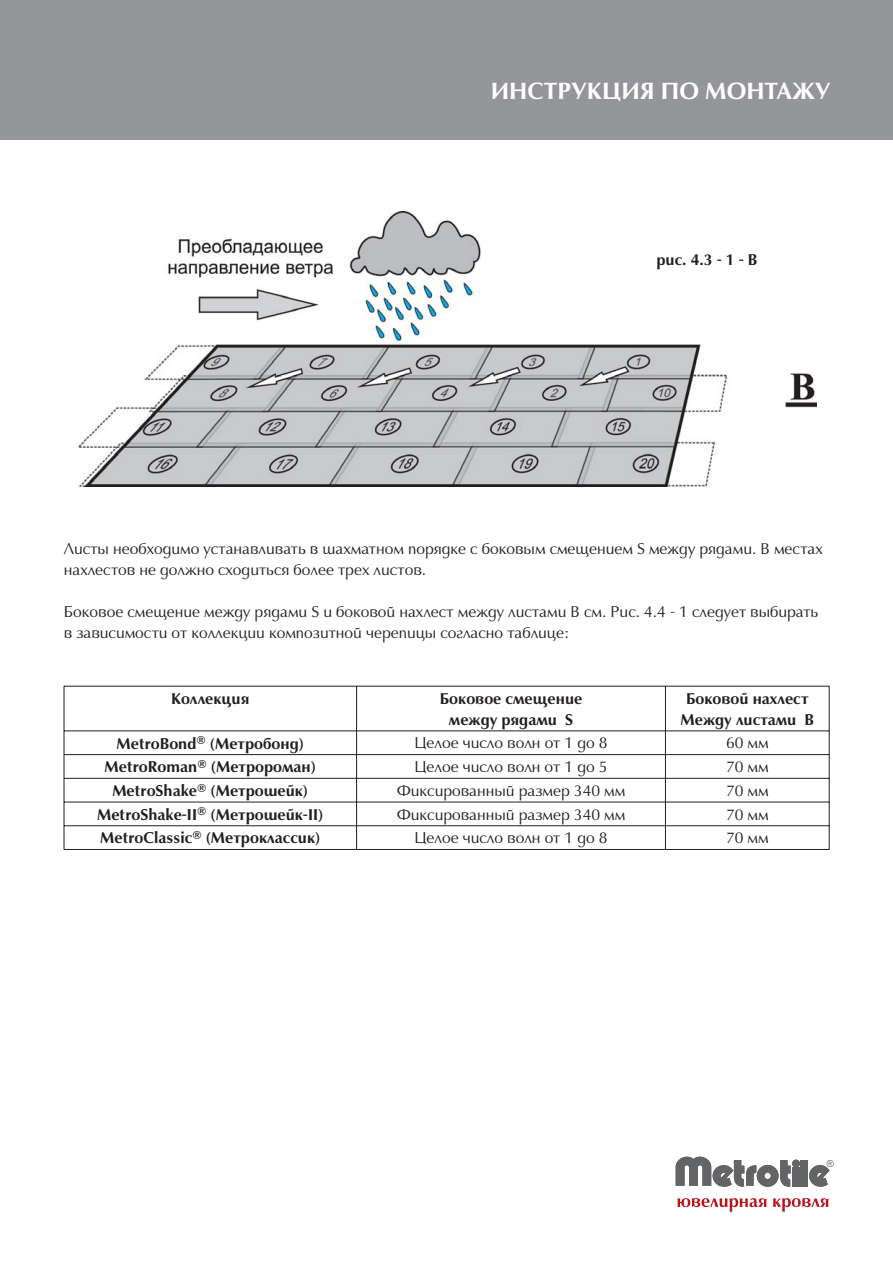
<style>
.page{position:relative;width:893px;height:1263px;background:#fff}
.page>*{position:absolute;margin:0;border:0;box-sizing:border-box;transform-origin:0 0}
.t1{font:700 22.5px "Opium";color:#fff}
.t2{font:15px/21px "Opium";color:#231f20}
.t3{font:700 15px/21px "Opium";color:#231f20;text-align:center}
</style>
<div class="page">
<svg style="left:677px;top:1198px;width:89px;height:14px"></svg>
<svg style="left:773px;top:1198px;width:55px;height:14px"></svg>
<svg style="left:676px;top:1157px;width:115px;height:30px"></svg>
<svg style="left:809px;top:1160px;width:25px;height:27px"></svg>
<div style="left:792px;top:1168px;width:8px;height:19px;background:#636466"></div>
<div style="left:792px;top:1159px;width:8px;height:8px;background:#636466;border-radius:50%"></div>
<div style="left:801px;top:1160px;width:7px;height:27px;background:#636466"></div>
<div style="left:0;top:0;width:893px;height:139px;background:#939598"></div>
<img style="left:78px;top:212px;width:739px;height:275px">
<hr style="left:64px;top:686px;width:293px;height:1px;background:#231f20">
<hr style="left:64px;top:686px;width:1px;height:45px;background:#231f20">
<hr style="left:357px;top:686px;width:308px;height:1px;background:#231f20">
<hr style="left:356px;top:686px;width:1px;height:45px;background:#231f20">
<hr style="left:665px;top:686px;width:164px;height:1px;background:#231f20">
<hr style="left:665px;top:686px;width:1px;height:45px;background:#231f20">
<hr style="left:829px;top:686px;width:1px;height:45px;background:#231f20">
<hr style="left:64px;top:731px;width:293px;height:1px;background:#231f20">
<hr style="left:357px;top:731px;width:308px;height:1px;background:#231f20">
<hr style="left:665px;top:731px;width:164px;height:1px;background:#231f20">
<hr style="left:64px;top:754px;width:293px;height:1px;background:#231f20">
<hr style="left:357px;top:754px;width:308px;height:1px;background:#231f20">
<hr style="left:665px;top:754px;width:164px;height:1px;background:#231f20">
<hr style="left:64px;top:778px;width:293px;height:1px;background:#231f20">
<hr style="left:357px;top:778px;width:308px;height:1px;background:#231f20">
<hr style="left:665px;top:778px;width:164px;height:1px;background:#231f20">
<hr style="left:64px;top:802px;width:293px;height:1px;background:#231f20">
<hr style="left:357px;top:802px;width:308px;height:1px;background:#231f20">
<hr style="left:665px;top:802px;width:164px;height:1px;background:#231f20">
<hr style="left:64px;top:825px;width:293px;height:1px;background:#231f20">
<svg style="left:64px;top:731px;width:1px;height:118px"></svg>
<hr style="left:357px;top:825px;width:308px;height:1px;background:#231f20">
<svg style="left:356px;top:732px;width:1px;height:117px"></svg>
<hr style="left:665px;top:825px;width:164px;height:1px;background:#231f20">
<svg style="left:665px;top:732px;width:1px;height:117px"></svg>
<svg style="left:829px;top:731px;width:1px;height:118px"></svg>
<hr style="left:64px;top:849px;width:601px;height:1px;background:#231f20">
<hr style="left:665px;top:849px;width:164px;height:1px;background:#231f20">
<h1 class="t1" style="left:491px;top:80px;width:341px">ИНСТРУКЦИЯ ПО МОНТАЖУ</h1>
<p class="t3" style="left:656px;top:250px;width:102px">рис. 4.3 - 1 - В</p>
<p class="t2" style="left:64px;top:539px;width:760px">Листы необходимо устанавливать в шахматном порядке с боковым смещением S между рядами. В местах нахлестов не должно сходиться более трех листов.</p>
<p class="t2" style="left:64px;top:602px;width:756px">Боковое смещение между рядами S и боковой нахлест между листами B см. Рис. 4.4 - 1 следует выбирать в зависимости от коллекции композитной черепицы согласно таблице:</p>
<p class="t3" style="left:171px;top:689px;width:80px">Коллекция</p>
<p class="t3" style="left:440px;top:689px;width:144px">Боковое смещение между рядами S</p>
<p class="t3" style="left:681px;top:689px;width:135px">Боковой нахлест<br>Между листами B</p>
<p class="t3" style="left:117px;top:734px;width:189px">MetroBond<sup>®</sup> (Метробонд)</p>
<p class="t2" style="left:414px;top:733px;width:195px">Целое число волн от 1 до 8</p>
<p class="t2" style="left:726px;top:733px;width:44px">60 мм</p>
<p class="t3" style="left:105px;top:757px;width:213px">MetroRoman<sup>®</sup> (Метророман)</p>
<p class="t2" style="left:414px;top:757px;width:195px">Целое число волн от 1 до 5</p>
<p class="t2" style="left:726px;top:757px;width:44px">70 мм</p>
<p class="t3" style="left:112px;top:781px;width:197px">MetroShake<sup>®</sup> (Метрошейк)</p>
<p class="t2" style="left:397px;top:781px;width:230px">Фиксированный размер 340 мм</p>
<p class="t2" style="left:726px;top:781px;width:44px">70 мм</p>
<p class="t3" style="left:97px;top:805px;width:228px">MetroShake-II<sup>®</sup> (Метрошейк-II)</p>
<p class="t2" style="left:397px;top:805px;width:230px">Фиксированный размер 340 мм</p>
<p class="t2" style="left:726px;top:805px;width:44px">70 мм</p>
<p class="t3" style="left:100px;top:828px;width:222px">MetroClassic<sup>®</sup> (Метроклассик)</p>
<p class="t2" style="left:414px;top:828px;width:195px">Целое число волн от 1 до 8</p>
<p class="t2" style="left:726px;top:828px;width:44px">70 мм</p>
</div>
